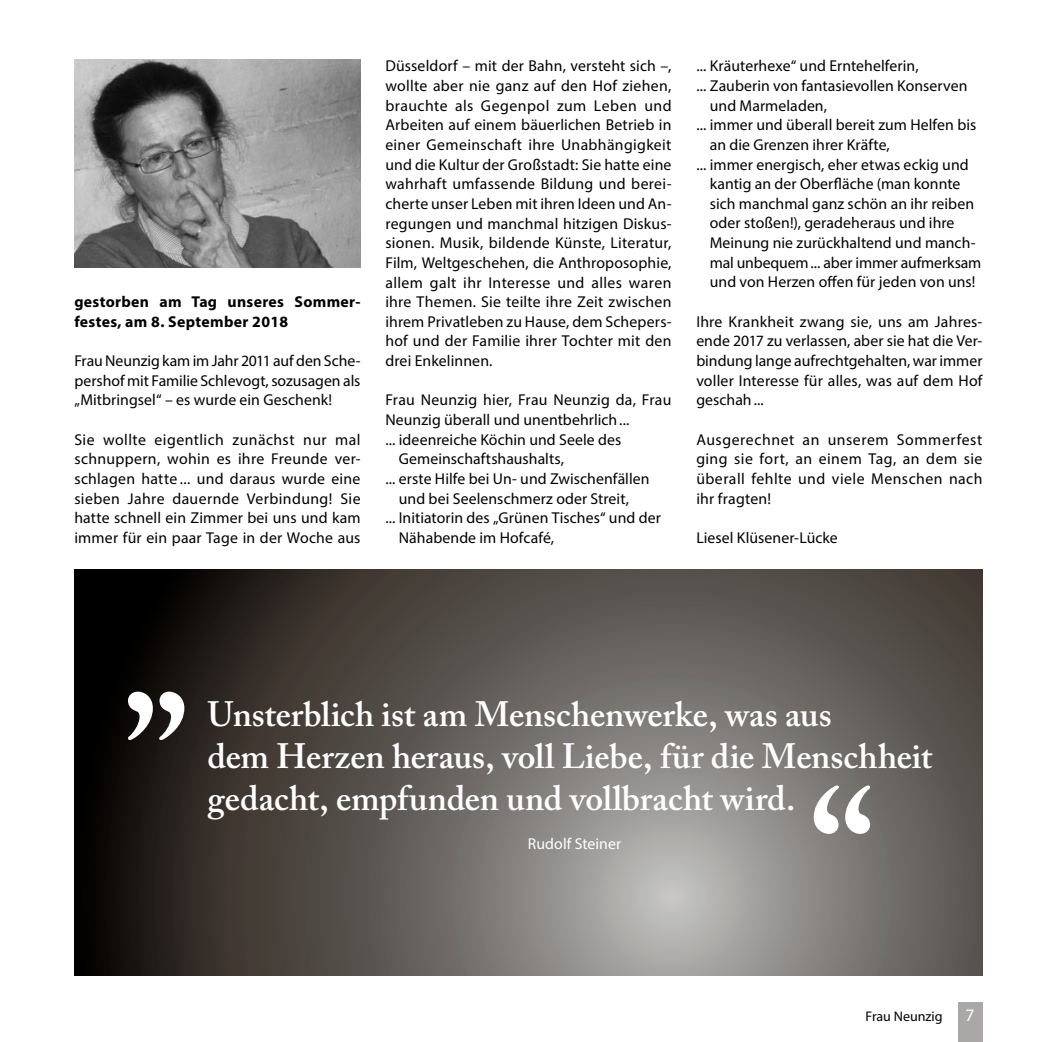
<style>
.page{position:relative;width:1042px;height:1042px;background:#fff}
.page>*{position:absolute;margin:0;border:0;box-sizing:border-box;transform-origin:0 0}
.t1{font:600 175px "Adobe Caslon Pro";color:#fff}
.t2{font:600 35px/42px "Adobe Caslon Pro";letter-spacing:-.005em;color:#fff}
.t3{font:17.5px "Myriad Pro";color:#fff}
.t4{font:15.75px/19.6px "Myriad Pro";letter-spacing:.005em;color:#000;text-align:justify}
.t5{font:700 15.75px/19.6px "Myriad Pro";letter-spacing:.02em;color:#000}
.t6{font:15.75px "Myriad Pro";letter-spacing:.005em;color:#fff}
.t7{font:14px "Myriad Pro";color:#000}
</style>
<div class="page">
<svg style="left:74px;top:569px;width:908px;height:406px;background:#5b5753"></svg>
<img style="left:74px;top:60px;width:286px;height:208px">
<div style="left:957px;top:1002px;width:25px;height:40px;background:#a9a8a6"></div>
<p class="t5" style="left:74px;top:292px;width:288px">gestorben am Tag unseres Sommer&shy;festes, am 8. September 2018</p>
<p class="t4" style="left:74px;top:351px;width:288px">Frau Neunzig kam im Jahr 2011 auf den Sche&shy;pershof mit Familie Schlevogt, sozusagen als „Mitbringsel“ – es wurde ein Geschenk!</p>
<p class="t4" style="left:74px;top:429px;width:288px">Sie wollte eigentlich zunächst nur mal schnuppern, wohin es ihre Freunde ver&shy;schlagen hatte ... und daraus wurde eine sieben Jahre dauernde Verbindung! Sie hatte schnell ein Zimmer bei uns und kam immer für ein paar Tage in der Woche aus</p>
<p class="t4" style="left:385px;top:56px;width:288px">Düsseldorf – mit der Bahn, versteht sich –, wollte aber nie ganz auf den Hof ziehen, brauchte als Gegenpol zum Leben und Arbeiten auf einem bäuerlichen Betrieb in einer Gemeinschaft ihre Unabhängigkeit und die Kultur der Großstadt: Sie hatte eine wahrhaft umfassende Bildung und berei&shy;cherte unser Leben mit ihren Ideen und An&shy;regungen und manchmal hitzigen Diskus&shy;sionen. Musik, bildende Künste, Literatur, Film, Weltgeschehen, die Anthroposophie, allem galt ihr Interesse und alles waren ihre Themen. Sie teilte ihre Zeit zwischen ihrem Privatleben zu Hause, dem Schepers&shy;hof und der Familie ihrer Tochter mit den drei Enkelinnen.</p>
<p class="t4" style="left:385px;top:390px;width:287px">Frau Neunzig hier, Frau Neunzig da, Frau</p>
<p class="t4" style="left:385px;top:410px;width:246px">Neunzig überall und unentbehrlich...</p>
<p class="t4" style="left:385px;top:429px;width:237px">... ideenreiche Köchin und Seele des</p>
<p class="t4" style="left:399px;top:449px;width:167px">Gemeinschaftshaushalts,</p>
<p class="t4" style="left:385px;top:469px;width:266px">... erste Hilfe bei Un- und Zwischenfällen</p>
<p class="t4" style="left:399px;top:488px;width:232px">und bei Seelenschmerz oder Streit,</p>
<p class="t4" style="left:385px;top:508px;width:277px">... Initiatorin des „Grünen Tisches“ und der</p>
<p class="t4" style="left:399px;top:527px;width:157px">Nähabende im Hofcafé,</p>
<p class="t4" style="left:696px;top:56px;width:224px">... Kräuterhexe“ und Erntehelferin,</p>
<p class="t4" style="left:696px;top:76px;width:273px">... Zauberin von fantasievollen Konserven</p>
<p class="t4" style="left:710px;top:95px;width:119px">und Marmeladen,</p>
<p class="t4" style="left:696px;top:115px;width:281px">... immer und überall bereit zum Helfen bis</p>
<p class="t4" style="left:710px;top:135px;width:182px">an die Grenzen ihrer Kräfte,</p>
<p class="t4" style="left:696px;top:154px;width:274px">... immer energisch, eher etwas eckig und</p>
<p class="t4" style="left:710px;top:174px;width:252px">kantig an der Oberfläche (man konnte</p>
<p class="t4" style="left:710px;top:193px;width:266px">sich manchmal ganz schön an ihr reiben</p>
<p class="t4" style="left:710px;top:213px;width:246px">oder stoßen!), geradeheraus und ihre</p>
<p class="t4" style="left:710px;top:233px;width:267px">Meinung nie zurückhaltend und manch-</p>
<p class="t4" style="left:710px;top:252px;width:273px">mal unbequem... aber immer aufmerksam</p>
<p class="t4" style="left:710px;top:272px;width:267px">und von Herzen offen für jeden von uns!</p>
<p class="t4" style="left:696px;top:311px;width:288px">Ihre Krankheit zwang sie, uns am Jahres&shy;ende 2017 zu verlassen, aber sie hat die Ver&shy;bindung lange aufrechtgehalten, war immer voller Interesse für alles, was auf dem Hof geschah...</p>
<p class="t4" style="left:696px;top:429px;width:288px">Ausgerechnet an unserem Sommerfest ging sie fort, an einem Tag, an dem sie überall fehlte und viele Menschen nach ihr fragten!</p>
<p class="t4" style="left:696px;top:527px;width:143px">Liesel Klüsener-Lücke</p>
<h1 class="t1" style="left:122px;top:550px;width:68px">„</h1>
<h2 class="t2" style="left:207px;top:693px;width:726px">Unsterblich ist am Menschenwerke, was aus<br>dem Herzen heraus, voll Liebe, für die Menschheit gedacht, empfunden und vollbracht wird.</h2>
<p class="t6" style="left:528px;top:834px;width:95px">Rudolf Steiner</p>
<h1 class="t1" style="left:876px;top:975px;width:68px;rotate:-180deg">„</h1>
<p class="t7" style="left:865px;top:1008px;width:79px">Frau Neunzig</p>
<p class="t3" style="left:965px;top:1004px;width:10px">7</p>
</div>
